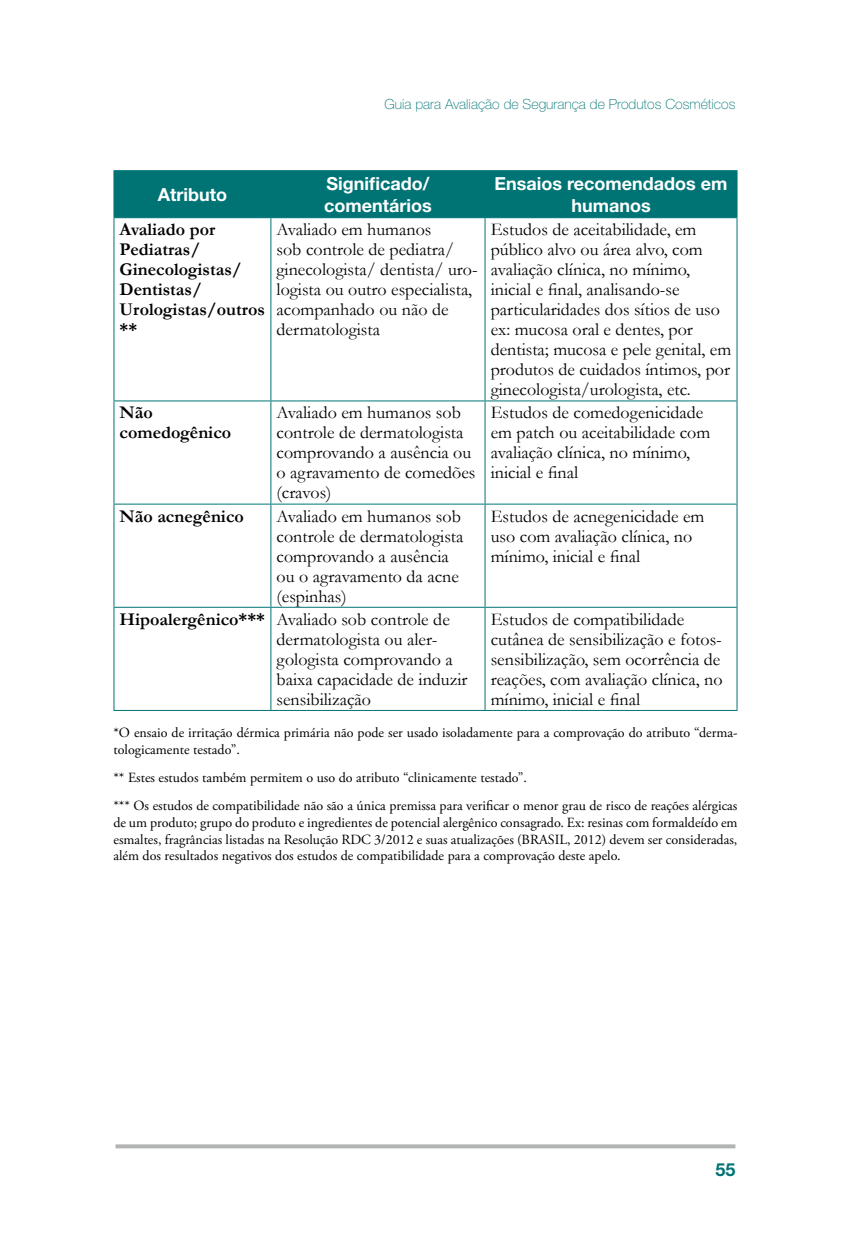
<style>
.page{position:relative;width:851px;height:1248px;background:#fff}
.page>*{position:absolute;margin:0;border:0;box-sizing:border-box;transform-origin:0 0}
.t1{font:18px/20px "Garamond";color:#000}
.t2{font:700 18px/20px "Garamond";color:#000}
.t3{font:700 18px/21.6px "Helvetica Neue";color:#fff}
.t4{font:700 18px "Helvetica Neue";color:#007475}
.t5{font:14px/16.8px "Adobe Garamond Pro";color:#000}
.t6{font:100 14px "Helvetica Neue";color:#007475}
.s1{font-weight:700}
</style>
<div class="page">
<svg style="left:115px;top:1144px;width:620px;height:4px;background:#b8babb"></svg>
<div style="left:114px;top:171px;width:622px;height:46px;background:#007475"></div>
<hr style="left:113px;top:170px;width:158px;height:1px;background:#007475">
<hr style="left:113px;top:171px;width:1px;height:46px;background:#007475">
<hr style="left:271px;top:170px;width:214px;height:1px;background:#007475">
<hr style="left:270px;top:171px;width:1px;height:46px;background:#007475">
<hr style="left:485px;top:170px;width:252px;height:1px;background:#007475">
<hr style="left:484px;top:171px;width:1px;height:46px;background:#007475">
<hr style="left:736px;top:171px;width:1px;height:46px;background:#007475">
<hr style="left:113px;top:217px;width:158px;height:1px;background:#007475">
<hr style="left:113px;top:218px;width:1px;height:182px;background:#007475">
<hr style="left:271px;top:217px;width:214px;height:1px;background:#007475">
<hr style="left:270px;top:218px;width:1px;height:182px;background:#007475">
<hr style="left:485px;top:217px;width:252px;height:1px;background:#007475">
<hr style="left:484px;top:218px;width:1px;height:182px;background:#007475">
<hr style="left:736px;top:218px;width:1px;height:182px;background:#007475">
<hr style="left:113px;top:400px;width:158px;height:1px;background:#007475">
<hr style="left:113px;top:401px;width:1px;height:102px;background:#007475">
<hr style="left:271px;top:400px;width:214px;height:1px;background:#007475">
<hr style="left:270px;top:401px;width:1px;height:102px;background:#007475">
<hr style="left:485px;top:400px;width:252px;height:1px;background:#007475">
<hr style="left:484px;top:401px;width:1px;height:102px;background:#007475">
<hr style="left:736px;top:401px;width:1px;height:102px;background:#007475">
<hr style="left:113px;top:503px;width:158px;height:1px;background:#007475">
<hr style="left:113px;top:504px;width:1px;height:102px;background:#007475">
<hr style="left:271px;top:503px;width:214px;height:1px;background:#007475">
<hr style="left:270px;top:504px;width:1px;height:102px;background:#007475">
<hr style="left:485px;top:503px;width:252px;height:1px;background:#007475">
<hr style="left:484px;top:504px;width:1px;height:102px;background:#007475">
<hr style="left:736px;top:504px;width:1px;height:102px;background:#007475">
<hr style="left:113px;top:606px;width:158px;height:1px;background:#007475">
<hr style="left:113px;top:607px;width:1px;height:103px;background:#007475">
<hr style="left:271px;top:606px;width:214px;height:1px;background:#007475">
<hr style="left:270px;top:607px;width:1px;height:103px;background:#007475">
<hr style="left:485px;top:606px;width:252px;height:1px;background:#007475">
<hr style="left:484px;top:607px;width:1px;height:103px;background:#007475">
<hr style="left:736px;top:607px;width:1px;height:103px;background:#007475">
<hr style="left:113px;top:710px;width:158px;height:1px;background:#007475">
<hr style="left:271px;top:710px;width:214px;height:1px;background:#007475">
<hr style="left:485px;top:710px;width:252px;height:1px;background:#007475">
<p class="t6" style="left:384px;top:96px;width:352px">Guia para Avaliação de Segurança de Produtos Cosméticos</p>
<p class="t3" style="left:158px;top:184px;width:71px">Atributo</p>
<p class="t3" style="left:324px;top:173px;width:109px">Significado/ comentários</p>
<p class="t3" style="left:494px;top:173px;width:234px;text-align:center">Ensaios recomendados em humanos</p>
<p class="t2" style="left:120px;top:219px;width:147px">Avaliado por<br>Pediatras/<br>Ginecologistas/<br>Dentistas/<br>Urologistas/outros **</p>
<p class="t1" style="left:276px;top:219px;width:202px">Avaliado em humanos<br>sob controle de pediatra/ ginecologista/ dentista/ uro&shy;logista ou outro especialista, acompanhado ou não de dermatologista</p>
<p class="t1" style="left:490px;top:219px;width:242px">Estudos de aceitabilidade, em público alvo ou área alvo, com avaliação clínica, no mínimo, inicial e final, analisando-se particularidades dos sítios de uso ex: mucosa oral e dentes, por dentista; mucosa e pele genital, em produtos de cuidados íntimos, por ginecologista/urologista, etc.</p>
<p class="t2" style="left:120px;top:402px;width:113px">Não comedogênico</p>
<p class="t1" style="left:276px;top:402px;width:200px">Avaliado em humanos sob controle de dermatologista comprovando a ausência ou o agravamento de comedões (cravos)</p>
<p class="t1" style="left:490px;top:402px;width:221px">Estudos de comedogenicidade em patch ou aceitabilidade com avaliação clínica, no mínimo, inicial e final</p>
<p class="t2" style="left:120px;top:506px;width:126px">Não acnegênico</p>
<p class="t1" style="left:276px;top:505px;width:188px">Avaliado em humanos sob controle de dermatologista comprovando a ausência ou o agravamento da acne (espinhas)</p>
<p class="t1" style="left:490px;top:505px;width:215px">Estudos de acnegenicidade em uso com avaliação clínica, no mínimo, inicial e final</p>
<p class="t1" style="left:276px;top:608px;width:192px;text-indent:-157px"><span class="s1">Hipoalergênico***</span> Avaliado sob controle de dermatologista ou aler&shy;gologista comprovando a baixa capacidade de induzir sensibilização</p>
<p class="t1" style="left:490px;top:608px;width:233px">Estudos de compatibilidade cutânea de sensibilização e fotos&shy;sensibilização, sem ocorrência de reações, com avaliação clínica, no mínimo, inicial e final</p>
<p class="t5" style="left:113px;top:724px;width:625px">*O ensaio de irritação dérmica primária não pode ser usado isoladamente para a comprovação do atributo “derma&shy;tologicamente testado”.</p>
<p class="t5" style="left:113px;top:763px;width:625px;line-height:28.2px">** Estes estudos também permitem o uso do atributo “clinicamente testado”.<br>*** Os estudos de compatibilidade não são a única premissa para verificar o menor grau de risco de reações alérgicas</p>
<p class="t5" style="left:113px;top:814px;width:625px;text-align:justify">de um produto; grupo do produto e ingredientes de potencial alergênico consagrado. Ex: resinas com formaldeído em esmaltes, fragrâncias listadas na Resolução RDC 3/2012 e suas atualizações (BRASIL, 2012) devem ser consideradas, além dos resultados negativos dos estudos de compatibilidade para a comprovação deste apelo.</p>
<p class="t4" style="left:715px;top:1157px;width:22px">55</p>
</div>
